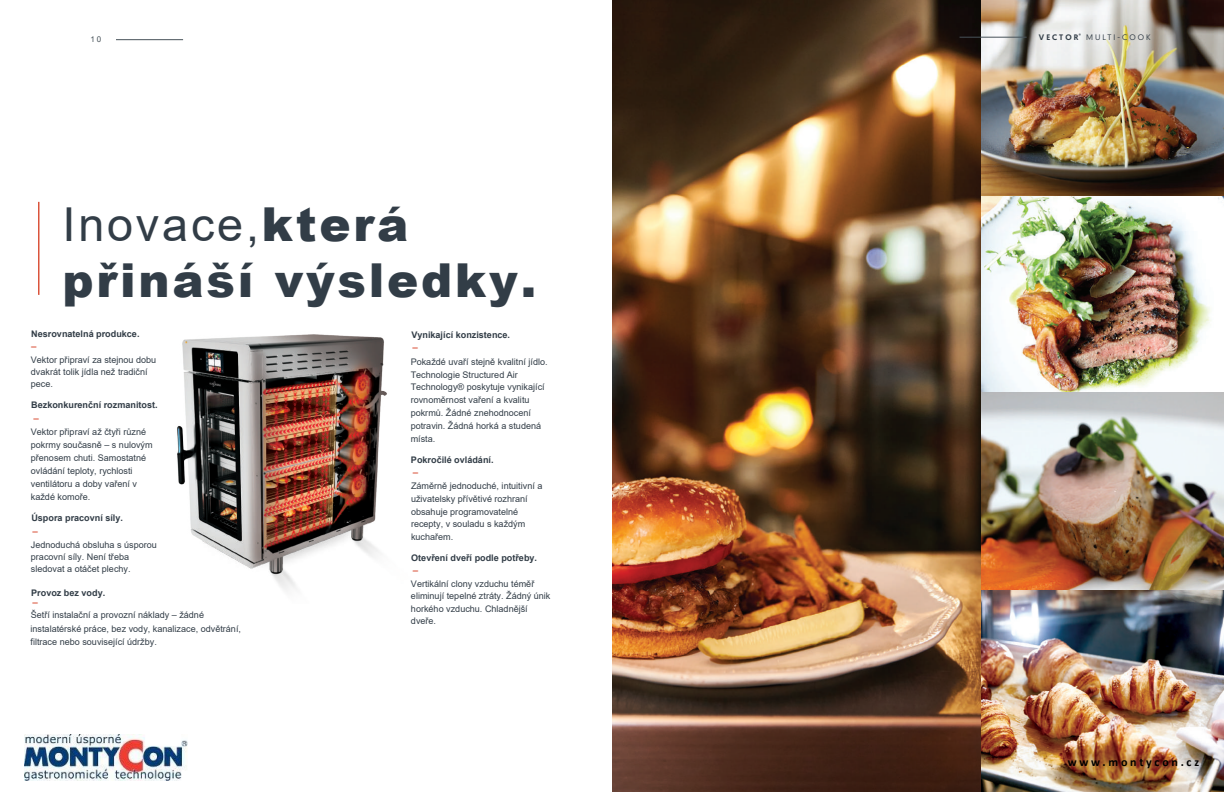
<style>
.page{position:relative;width:1224px;height:792px;background:#fff}
.page>*{position:absolute;margin:0;border:0;box-sizing:border-box;transform-origin:0 0}
.t1{font:900 46.8px/56.1px "Arial";letter-spacing:.06em;color:#323d47}
.t2{font:700 12px "Calibri";color:#000}
.t3{font:9.8px "Geomanist";color:#d64227}
.t4{font:9.1px/12.9px "Arial";color:#323d47}
.t5{font:700 9.1px "Arial";color:#323d47}
.t6{font:8px "Geomanist";letter-spacing:.25em;color:#333e48}
.t7{font:8px "Arial";color:#475259}
.s1{font-weight:400}
.s2{font-weight:500}
</style>
<div class="page">
<hr style="left:116px;top:39px;width:67px;height:1px;background:#475259">
<hr style="left:38px;top:202px;width:1px;height:93px;background:#d64227">
<img style="left:177px;top:334px;width:210px;height:257px">
<img style="left:612px;top:0;width:369px;height:792px">
<img style="left:981px;top:195px;width:243px;height:197px">
<img style="left:981px;top:392px;width:243px;height:198px">
<img style="left:981px;top:0;width:243px;height:195px">
<img style="left:981px;top:590px;width:243px;height:202px">
<img style="left:24px;top:734px;width:163px;height:47px">
<hr style="left:960px;top:37px;width:67px;height:1px;background:#475259">
<p class="t7" style="left:91px;top:34px;width:12px">10</p>
<h1 class="t1" style="left:63px;top:195px;width:475px"><span class="s1">Inovace,</span>která přináší výsledky.</h1>
<p class="t5" style="left:31px;top:328px;width:110px">Nesrovnatelná produkce.</p>
<p class="t3" style="left:31px;top:341px;width:8px">–</p>
<p class="t4" style="left:31px;top:354px;width:127px;line-height:12.2px">Vektor připraví za stejnou dobu dvakrát tolik jídla než tradiční pece.</p>
<p class="t5" style="left:31px;top:399px;width:128px">Bezkonkurenční rozmanitost.</p>
<p class="t3" style="left:33px;top:412px;width:8px">–</p>
<p class="t4" style="left:31px;top:425px;width:123px">Vektor připraví až čtyři různé pokrmy současně – s nulovým přenosem chuti. Samostatné ovládání teploty, rychlosti ventilátoru a doby vaření v každé komoře.</p>
<p class="t5" style="left:31px;top:512px;width:93px">Úspora pracovní síly.</p>
<p class="t3" style="left:32px;top:525px;width:8px">–</p>
<p class="t4" style="left:31px;top:538px;width:127px;line-height:12.5px">Jednoduchá obsluha s úsporou pracovní síly. Není třeba sledovat a otáčet plechy.</p>
<p class="t5" style="left:31px;top:586px;width:76px">Provoz bez vody.</p>
<p class="t3" style="left:32px;top:597px;width:8px">–</p>
<p class="t4" style="left:31px;top:608px;width:212px;line-height:13.4px">Šetří instalační a provozní náklady – žádné instalatérské práce, bez vody, kanalizace, odvětrání, filtrace nebo související údržby.</p>
<p class="t5" style="left:411px;top:328px;width:100px">Vynikající konzistence.</p>
<p class="t3" style="left:412px;top:342px;width:8px">–</p>
<p class="t4" style="left:411px;top:355px;width:138px">Pokaždé uvaří stejně kvalitní jídlo.<br>Technologie Structured Air<br>Technology® poskytuje vynikající rovnoměrnost vaření a kvalitu pokrmů. Žádné znehodnocení potravin. Žádná horká a studená místa.</p>
<p class="t5" style="left:411px;top:453px;width:84px">Pokročilé ovládání.</p>
<p class="t3" style="left:412px;top:467px;width:8px">–</p>
<p class="t4" style="left:411px;top:480px;width:133px;line-height:12.6px">Záměrně jednoduché, intuitivní a uživatelsky přívětivé rozhraní obsahuje programovatelné recepty, v souladu s každým kuchařem.</p>
<p class="t5" style="left:411px;top:551px;width:127px">Otevření dveří podle potřeby.</p>
<p class="t3" style="left:412px;top:564px;width:8px">–</p>
<p class="t4" style="left:411px;top:577px;width:141px;line-height:12.5px">Vertikální clony vzduchu téměř eliminují tepelné ztráty. Žádný únik horkého vzduchu. Chladnější dveře.</p>
<p class="t6" style="left:1039px;top:32px;width:113px"><span class="s2">VECTOR</span><sup>®</sup> MULTI-COOK</p>
<h2 class="t2" style="left:1068px;top:753px;width:133px">w w w . m o n t y c o n . c z</h2>
</div>
